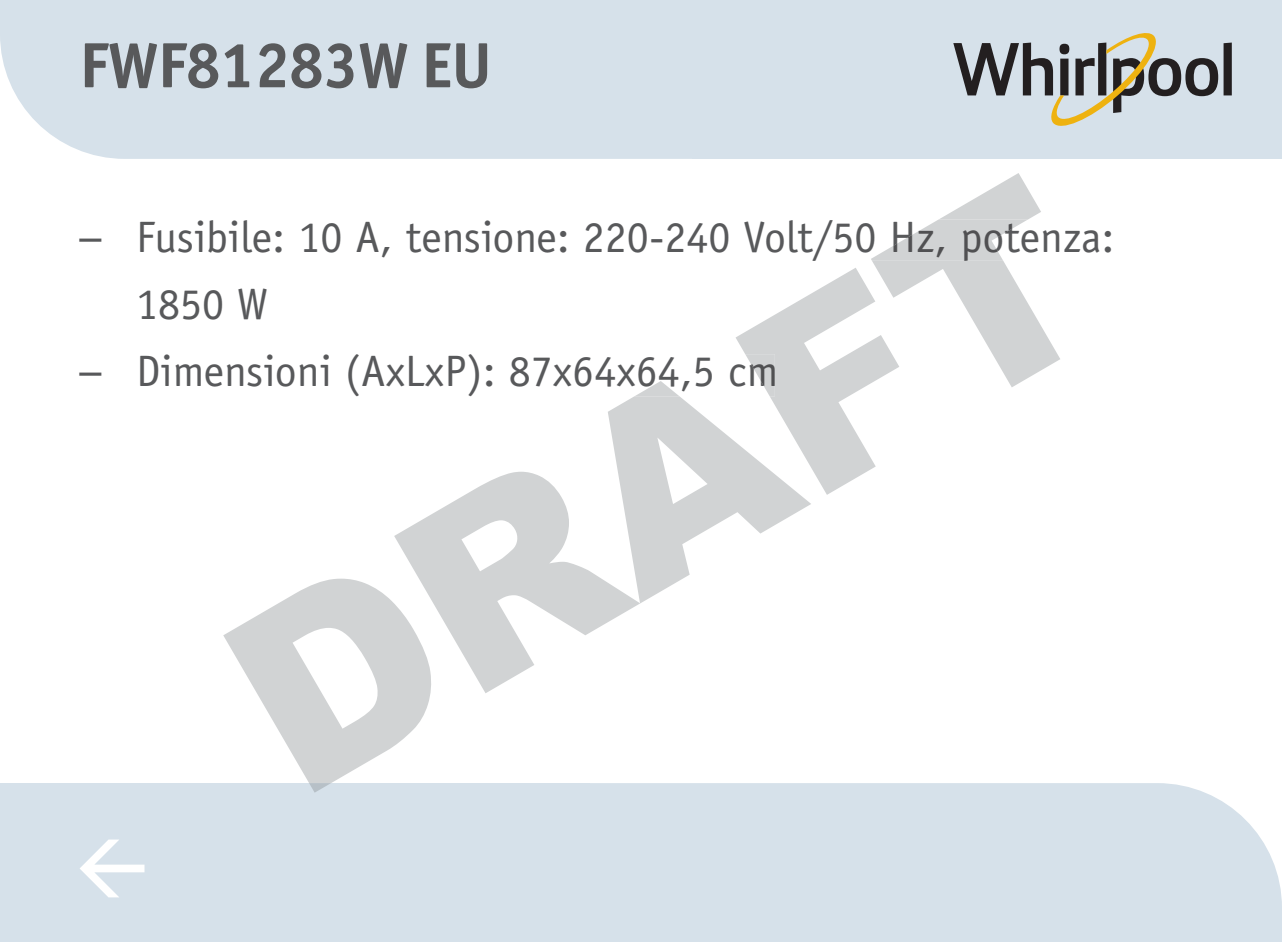
<style>
.page{position:relative;width:1282px;height:942px;background:#fff}
.page>*{position:absolute;margin:0;border:0;box-sizing:border-box;transform-origin:0 0}
.t1{font:700 64px "Officina Sans ITC Pro";color:#58595b}
.t2{font:44px "Officina Sans Std";color:#505052}
.t3{font:44px "Officina Sans Std";color:#58595b}
.t4{font:44px "Frutiger LT Std";color:#58595b}
.s1{font-family:"Frutiger LT Std"}
</style>
<div class="page">
<div style="left:0;top:0;width:1281px;height:159px;background:#d6e1ea"></div>
<div style="left:0;top:783px;width:1281px;height:158px;background:#d6e1ea"></div>
<div style="left:1223px;top:43px;width:8px;height:52px;background:#231f20"></div>
<svg style="left:953px;top:33px;width:265px;height:93px;background:#adb1b1"></svg>
<svg style="left:223px;top:578px;width:209px;height:214px"></svg>
<svg style="left:394px;top:471px;width:246px;height:222px;fill:#d1d3d4"></svg>
<svg style="left:607px;top:173px;width:453px;height:430px"></svg>
<div style="left:80px;top:838px;width:64px;height:59px;background:#d6e1ea"></div>
<h1 class="t1" style="left:79px;top:26px;width:413px">FWF81283W EU</h1>
<p class="t4" style="left:79px;top:210px;width:23px">–</p>
<p class="t2" style="left:136px;top:211px;width:979px">Fusibile: 10 A, tensione: 220-240 Volt/50 Hz, potenza:</p>
<p class="t3" style="left:136px;top:278px;width:133px">1850 W</p>
<p class="t3" style="left:79px;top:345px;width:700px"><span class="s1">–</span> Dimensioni (AxLxP): 87x64x64,5 cm</p>
</div>
